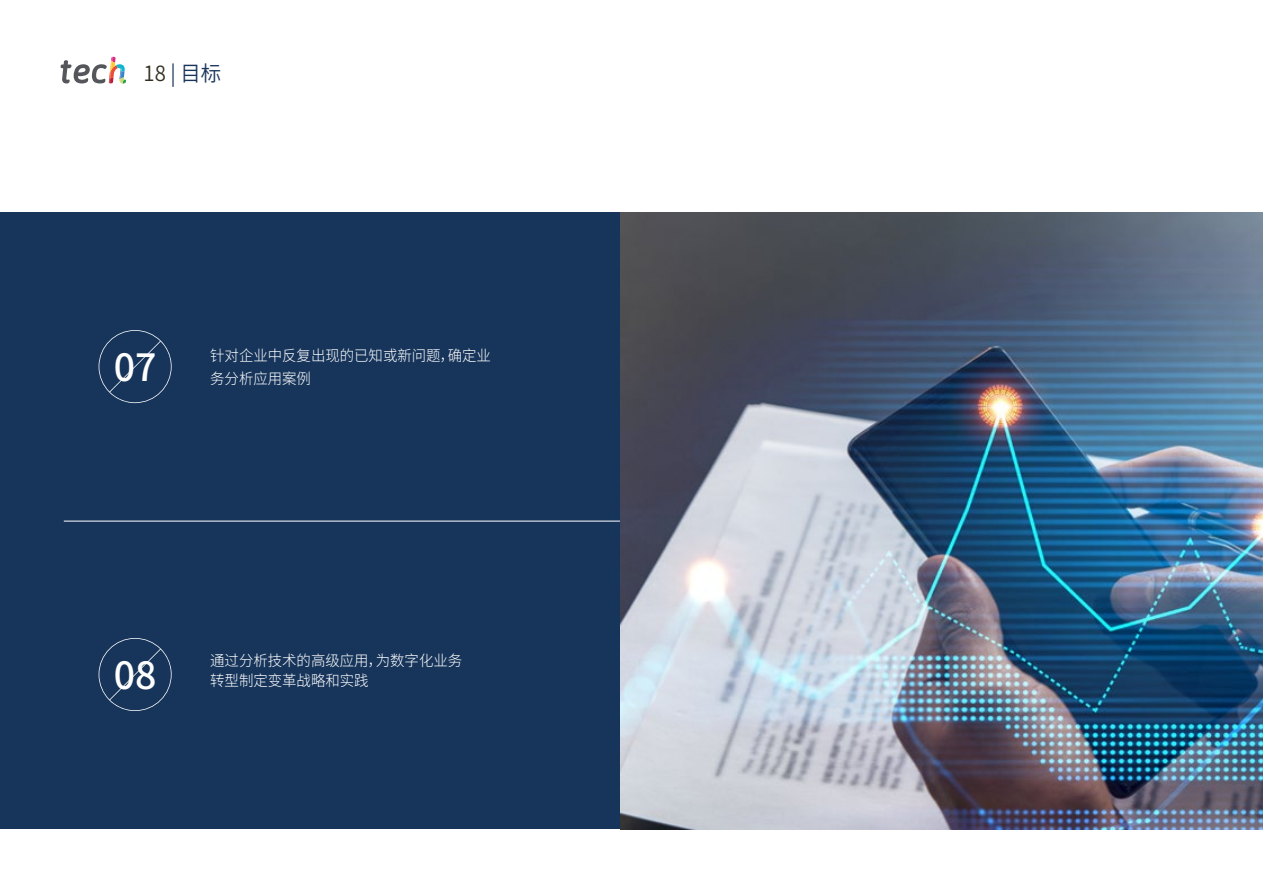
<style>
.page{position:relative;width:1263px;height:893px;background:#fff}
.page>*{position:absolute;margin:0;border:0;box-sizing:border-box;transform-origin:0 0}
.t1{font:500 37.5px "Source Han Sans CN";color:#fff}
.t2{font:21px "Source Han Sans CN";color:#1a355c}
.t3{font:300 15px "Source Han Sans CN";color:#fff;scale:.96 1}
.s1{color:#312e20}
</style>
<div class="page">
<div style="left:0;top:213px;width:621px;height:616px;background:#17355b"></div>
<svg style="left:99px;top:330px;width:73px;height:73px"></svg>
<svg style="left:99px;top:638px;width:73px;height:73px"></svg>
<svg style="left:61px;top:57px;width:65px;height:27px"></svg>
<hr style="left:64px;top:521px;width:1199px;height:1px;background:#fff">
<img style="left:621px;top:213px;width:642px;height:616px">
<h2 class="t2" style="left:144px;top:61px;width:79px"><span class="s1">18</span> | 目标</h2>
<h1 class="t1" style="left:114px;top:346px;width:44px">07</h1>
<p class="t3" style="left:210px;top:347px;width:294px">针对企业中反复出现的已知或新问题，确定业</p>
<p class="t3" style="left:210px;top:370px;width:107px">务分析应用案例</p>
<h1 class="t1" style="left:114px;top:654px;width:44px">08</h1>
<p class="t3" style="left:210px;top:652px;width:264px">通过分析技术的高级应用，为数字化业务</p>
<p class="t3" style="left:210px;top:672px;width:167px">转型制定变革战略和实践</p>
</div>
